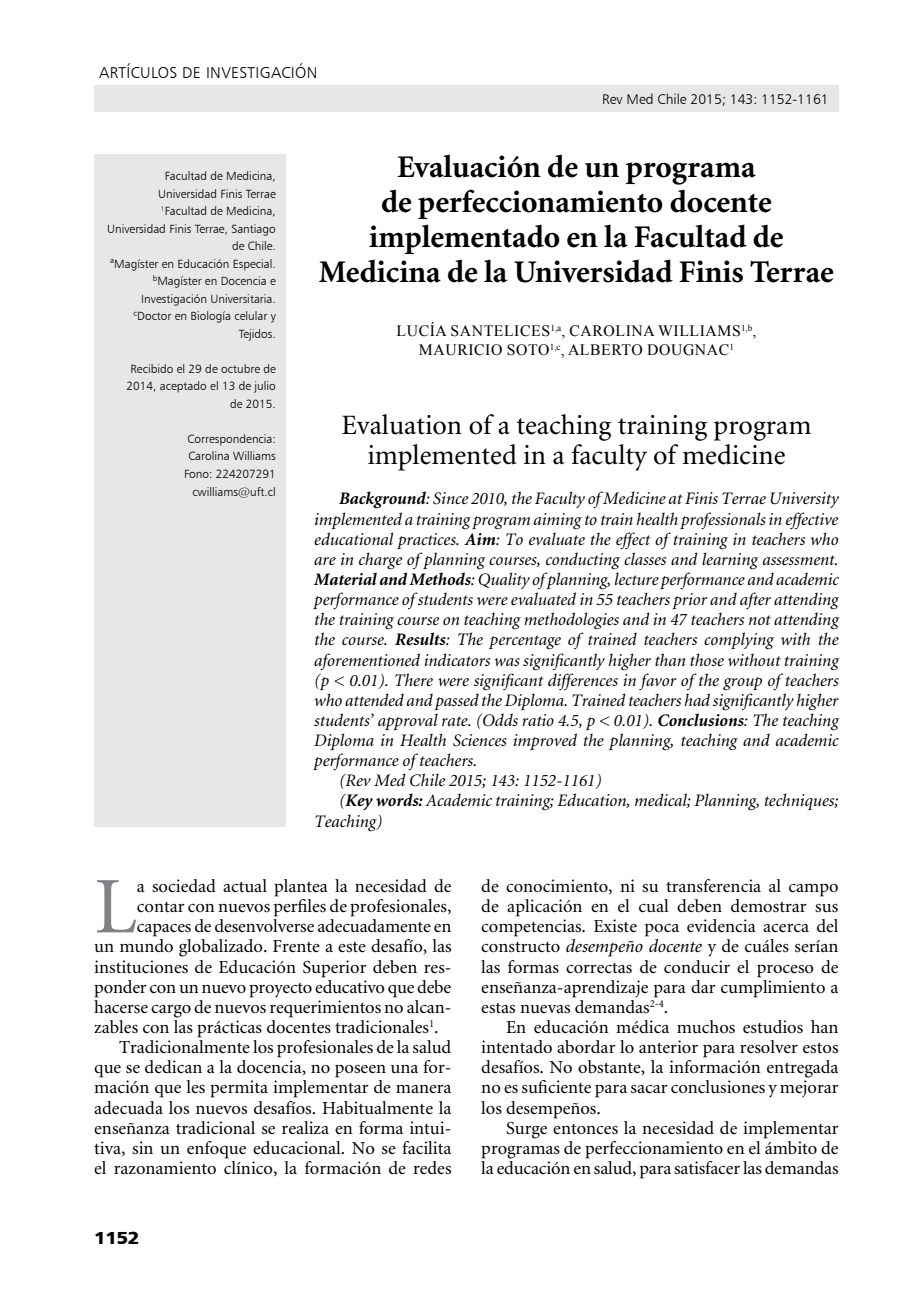
<style>
.page{position:relative;width:918px;height:1315px;background:#fff}
.page>*{position:absolute;margin:0;border:0;box-sizing:border-box;transform-origin:0 0}
.t1{font:80.33px "Minion";color:#808285}
.t2{font:700 31.5px/35px "Minion";color:#000;text-align:center}
.t3{font:28px/29.8px "Minion";color:#000;text-align:center}
.t4{font:18.38px/20.1px "Minion";color:#000;text-align:justify}
.t5{font:italic 17.5px "Minion";color:#000}
.t6{font:17.5px "Humanist 777 BT Black B";color:#000;scale:1.1 1}
.t7{font:15.75px/18.9px "Times New Roman";letter-spacing:.035em;color:#000;text-align:center}
.t8{font:15.75px "Humanist 777 BT Light B";color:#000}
.t9{font:14px "Humanist 777 BT Light B";color:#000}
.t10{font:11.9px/17.5px "Humanist 777 BT Light B";color:#000;text-align:right}
.s1{font-weight:700}
.s2{font-style:italic}
</style>
<div class="page">
<div style="left:94px;top:85px;width:744px;height:26px;background:#e6e7e8"></div>
<div style="left:94px;top:154px;width:192px;height:672px;background:#e6e7e8"></div>
<p class="t8" style="left:99px;top:63px;width:41px">Artículosde</p>
<p class="t8" style="left:206px;top:63px;width:14px">Investigaci</p>
<p class="t8" style="left:295px;top:63px;width:21px">ón</p>
<p class="t9" style="left:602px;top:90px;width:228px">Rev Med Chile 2015; 143: 1152-1161</p>
<p class="t10" style="left:107px;top:167px;width:170px">Facultad de Medicina,<br>Universidad Finis Terrae<br><sup>1</sup>Facultad de Medicina,<br>Universidad Finis Terrae, Santiago de Chile.<br><sup>a</sup>Magíster en Educación Especial. <sup>b</sup>Magíster en Docencia e<br>Investigación Universitaria. <sup>c</sup>Doctor en Biología celular y<br>Tejidos.</p>
<p class="t10" style="left:127px;top:360px;width:151px">Recibido el 29 de octubre de<br>2014, aceptado el 13 de julio de 2015.</p>
<p class="t10" style="left:184px;top:430px;width:93px">Correspondencia:<br>Carolina Williams<br>Fono: 224207291 cwilliams@uft.cl</p>
<h2 class="t2" style="left:319px;top:151px;width:516px">Evaluación de un programa<br>de perfeccionamiento docente implementado en la Facultad de<br>Medicina de la Universidad Finis Terrae</h2>
<p class="t7" style="left:397px;top:321px;width:361px">LUCÍA SANTELICES<sup>1,A</sup>, CAROLINA WILLIAMS<sup>1,B</sup>,<br>MAURICIO SOTO<sup>1,C</sup>, ALBERTO DOUGNAC <sup>1</sup></p>
<h3 class="t3" style="left:341px;top:412px;width:471px">Evaluation of a teaching training program implemented in a faculty of medicine</h3>
<p class="t5" style="left:339px;top:490px;width:501px"><span class="s1">Background</span>: Since 2010, the Faculty of Medicine at Finis Terrae University</p>
<p class="t5" style="left:314px;top:510px;width:525px">implemented a training program aiming to train health professionals in effective</p>
<p class="t5" style="left:314px;top:530px;width:526px">educational practices. <span class="s1">Aim</span>: To evaluate the effect of training in teachers who</p>
<p class="t5" style="left:314px;top:550px;width:526px">are in charge of planning courses, conducting classes and learning assessment.</p>
<p class="t5" style="left:314px;top:571px;width:526px"><span class="s1">Material and Methods</span>: Quality of planning, lecture performance and academic</p>
<p class="t5" style="left:314px;top:591px;width:526px">performance of students were evaluated in 55 teachers prior and after attending</p>
<p class="t5" style="left:314px;top:611px;width:526px">the training course on teaching methodologies and in 47 teachers not attending</p>
<p class="t5" style="left:314px;top:631px;width:526px">the course. <span class="s1">Results</span>: The percentage of trained teachers complying with the</p>
<p class="t5" style="left:314px;top:651px;width:526px">aforementioned indicators was significantly higher than those without training</p>
<p class="t5" style="left:314px;top:671px;width:526px">(p &lt; 0.01). There were significant differences in favor of the group of teachers</p>
<p class="t5" style="left:314px;top:691px;width:525px">who attended and passed the Diploma. Trained teachers had significantly higher</p>
<p class="t5" style="left:314px;top:711px;width:526px">students’ approval rate. (Odds ratio 4.5, p &lt; 0.01). <span class="s1">Conclusions</span>: The teaching</p>
<p class="t5" style="left:314px;top:732px;width:526px">Diploma in Health Sciences improved the planning, teaching and academic</p>
<p class="t5" style="left:314px;top:752px;width:164px">performance of teachers.</p>
<p class="t5" style="left:339px;top:772px;width:264px">(Rev Med Chile 2015; 143: 1152-1161)</p>
<p class="t5" style="left:339px;top:792px;width:501px">(<span class="s1">Key words:</span> Academic training; Education, medical; Planning, techniques;</p>
<p class="t5" style="left:314px;top:812px;width:70px">Teaching)</p>
<h1 class="t1" style="left:94px;top:867px;width:44px">L</h1>
<p class="t4" style="left:137px;top:877px;width:316px">a sociedad actual plantea la necesidad de</p>
<p class="t4" style="left:137px;top:897px;width:316px">contar con nuevos perfiles de profesionales,</p>
<p class="t4" style="left:137px;top:917px;width:316px">capaces de desenvolverse adecuadamente en</p>
<p class="t4" style="left:94px;top:937px;width:359px">un mundo globalizado. Frente a este desafío, las</p>
<p class="t4" style="left:94px;top:957px;width:359px">instituciones de Educación Superior deben res-</p>
<p class="t4" style="left:94px;top:977px;width:358px">ponder con un nuevo proyecto educativo que debe</p>
<p class="t4" style="left:94px;top:997px;width:359px">hacerse cargo de nuevos requerimientos no alcan-</p>
<p class="t4" style="left:94px;top:1017px;width:346px">zables con las prácticas docentes tradicionales<sup>1</sup>.</p>
<p class="t4" style="left:119px;top:1038px;width:334px">Tradicionalmente los profesionales de la salud</p>
<p class="t4" style="left:94px;top:1058px;width:359px">que se dedican a la docencia, no poseen una for-</p>
<p class="t4" style="left:94px;top:1078px;width:359px">mación que les permita implementar de manera</p>
<p class="t4" style="left:94px;top:1098px;width:359px">adecuada los nuevos desafíos. Habitualmente la</p>
<p class="t4" style="left:94px;top:1118px;width:359px">enseñanza tradicional se realiza en forma intui-</p>
<p class="t4" style="left:94px;top:1138px;width:359px">tiva, sin un enfoque educacional. No se facilita</p>
<p class="t4" style="left:94px;top:1158px;width:359px">el razonamiento clínico, la formación de redes</p>
<p class="t6" style="left:94px;top:1226px;width:43px">1152</p>
<p class="t4" style="left:481px;top:877px;width:359px">de conocimiento, ni su transferencia al campo de aplicación en el cual deben demostrar sus competencias. Existe poca evidencia acerca del constructo <span class="s2">desempeño docente</span> y de cuáles serían las formas correctas de conducir el proceso de enseñanza-aprendizaje para dar cumplimiento a estas nuevas demandas<sup>2-4</sup>.</p>
<p class="t4" style="left:481px;top:1017px;width:359px;text-indent:25px">En educación médica muchos estudios han intentado abordar lo anterior para resolver estos desafíos. No obstante, la información entregada no es suficiente para sacar conclusiones y mejorar los desempeños.</p>
<p class="t4" style="left:481px;top:1118px;width:359px;text-indent:25px">Surge entonces la necesidad de implementar programas de perfeccionamiento en el ámbito de la educación en salud, para satisfacer las demandas</p>
</div>
